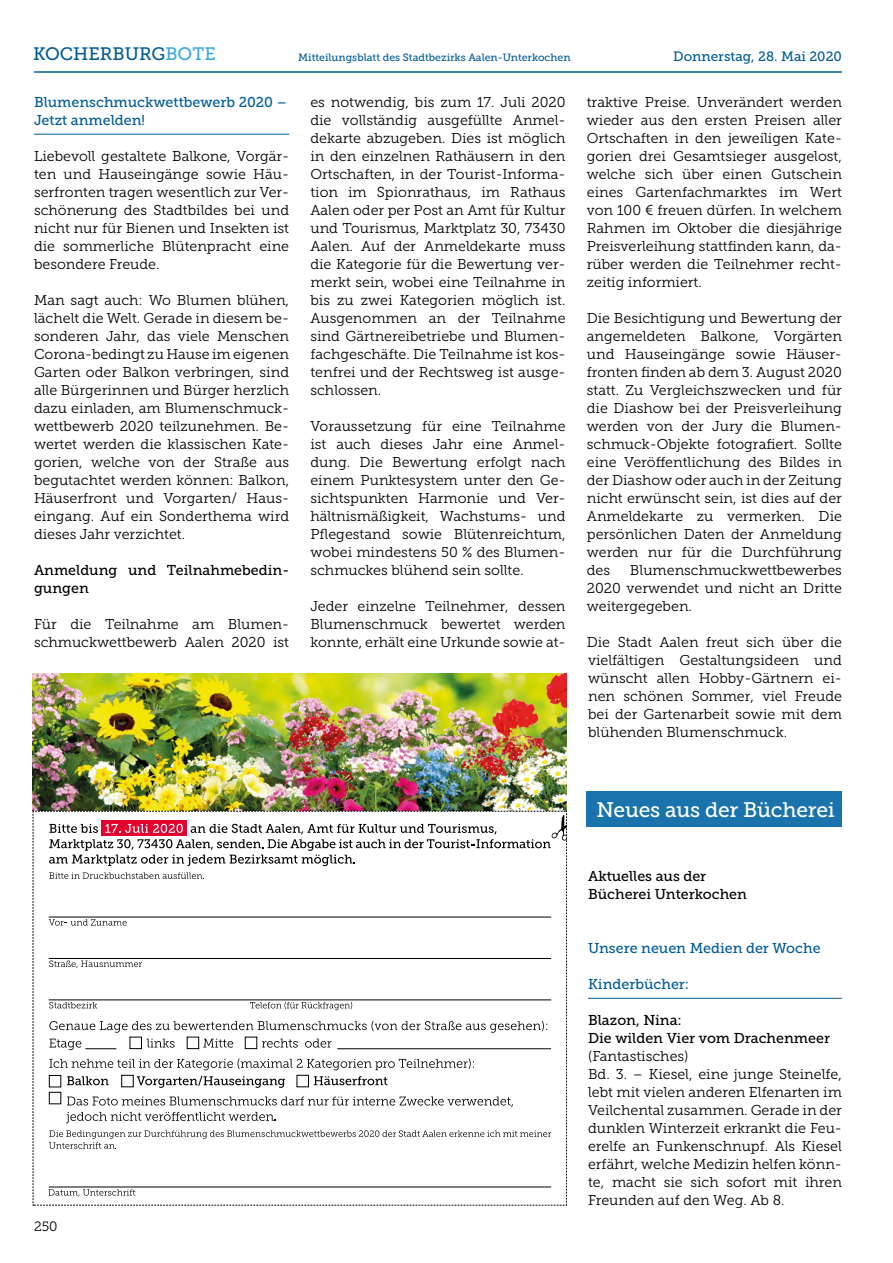
<style>
.page{position:relative;width:893px;height:1263px;background:#fff}
.page>*{position:absolute;margin:0;border:0;box-sizing:border-box;transform-origin:0 0}
.t1{font:21px "Museo Slab 500";letter-spacing:-.01em;color:#fff}
.t2{font:18px "Museo Slab 500";color:#005b97}
.t3{font:14.25px/18px "Museo Slab 300";color:#000;text-align:justify}
.t4{font:14.25px/18px "Museo Slab 500";color:#000}
.t5{font:14.25px/18px "Museo Slab 500";color:#005b97}
.t6{font:13.5px "Museo Slab 500";color:#005b97}
.t7{font:13.5px "Museo Slab 300";color:#000}
.t8{font:10.5px "Museo Slab 500";color:#005b97}
.s1{color:#36a9e1}
</style>
<div class="page">
<hr style="left:34px;top:71px;width:808px;height:2px;background:#005b97">
<hr style="left:34px;top:134px;width:255px;height:1px;background:#005b97">
<hr style="left:588px;top:998px;width:254px;height:1px;background:#005b97">
<img style="left:33px;top:674px;width:534px;height:137px">
<svg style="left:32px;top:811px;width:535px;height:395px"></svg>
<div style="left:587px;top:791px;width:255px;height:36px;background:#1a74ab"></div>
<p class="t2" style="left:33px;top:44px;width:184px">KOCHERBURG<span class="s1">BOTE</span></p>
<p class="t8" style="left:298px;top:51px;width:274px">Mitteilungsblatt des Stadtbezirks Aalen-Unterkochen</p>
<p class="t6" style="left:673px;top:49px;width:170px">Donnerstag, 28. Mai 2020</p>
<p class="t5" style="left:34px;top:93px;width:254px">Blumenschmuckwettbewerb 2020 –<br>Jetzt anmelden!</p>
<p class="t3" style="left:34px;top:147px;width:257px">Liebevoll gestaltete Balkone, Vorgär&shy;ten und Hauseingänge sowie Häu&shy;serfronten tragen wesentlich zur Ver&shy;schönerung des Stadtbildes bei und nicht nur für Bienen und Insekten ist die sommerliche Blütenpracht eine besondere Freude.</p>
<p class="t3" style="left:34px;top:291px;width:257px">Man sagt auch: Wo Blumen blühen, lächelt die Welt. Gerade in diesem be&shy;sonderen Jahr, das viele Menschen Corona-bedingt zu Hause im eigenen Garten oder Balkon verbringen, sind alle Bürgerinnen und Bürger herzlich dazu einladen, am Blumenschmuck&shy;wettbewerb 2020 teilzunehmen. Be&shy;wertet werden die klassischen Kate&shy;gorien, welche von der Straße aus begutachtet werden können: Balkon, Häuserfront und Vorgarten/ Haus&shy;eingang. Auf ein Sonderthema wird dieses Jahr verzichtet.</p>
<p class="t4" style="left:34px;top:561px;width:257px">Anmeldung und Teilnahmebedin&shy;gungen</p>
<p class="t3" style="left:34px;top:615px;width:257px">Für die Teilnahme am Blumen&shy;schmuckwettbewerb Aalen 2020 ist</p>
<p class="t3" style="left:310px;top:93px;width:257px">es notwendig, bis zum 17. Juli 2020 die vollständig ausgefüllte Anmel&shy;dekarte abzugeben. Dies ist möglich in den einzelnen Rathäusern in den Ortschaften, in der Tourist-Informa&shy;tion im Spionrathaus, im Rathaus Aalen oder per Post an Amt für Kultur und Tourismus, Marktplatz 30, 73430<br>Aalen. Auf der Anmeldekarte muss die Kategorie für die Bewertung ver&shy;merkt sein, wobei eine Teilnahme in bis zu zwei Kategorien möglich ist.<br>Ausgenommen an der Teilnahme sind Gärtnereibetriebe und Blumen&shy;fachgeschäfte. Die Teilnahme ist kos&shy;tenfrei und der Rechtsweg ist ausge&shy;schlossen.</p>
<p class="t3" style="left:310px;top:417px;width:257px;text-align:left">Voraussetzung für eine Teilnahme ist auch dieses Jahr eine Anmel&shy;dung. Die Bewertung erfolgt nach einem Punktesystem unter den Ge&shy;sichtspunkten Harmonie und Ver&shy;hältnismäßigkeit, Wachstums- und Pflegestand sowie Blütenreichtum, wobei mindestens 50 % des Blumen&shy;schmuckes blühend sein sollte.</p>
<p class="t3" style="left:310px;top:597px;width:257px">Jeder einzelne Teilnehmer, dessen Blumenschmuck bewertet werden konnte, erhält eine Urkunde sowie at-</p>
<p class="t3" style="left:587px;top:93px;width:257px">traktive Preise. Unverändert werden wieder aus den ersten Preisen aller Ortschaften in den jeweiligen Kate&shy;gorien drei Gesamtsieger ausgelost, welche sich über einen Gutschein eines Gartenfachmarktes im Wert von 100 € freuen dürfen. In welchem Rahmen im Oktober die diesjährige Preisverleihung stattfinden kann, da&shy;rüber werden die Teilnehmer recht&shy;zeitig informiert.</p>
<p class="t3" style="left:587px;top:309px;width:257px">Die Besichtigung und Bewertung der angemeldeten Balkone, Vorgärten und Hauseingänge sowie Häuser&shy;fronten finden ab dem 3. August 2020 statt. Zu Vergleichszwecken und für die Diashow bei der Preisverleihung werden von der Jury die Blumen&shy;schmuck-Objekte fotografiert. Sollte eine Veröffentlichung des Bildes in der Diashow oder auch in der Zeitung nicht erwünscht sein, ist dies auf der Anmeldekarte zu vermerken. Die persönlichen Daten der Anmeldung werden nur für die Durchführung des</p>
<p class="t3" style="left:587px;top:561px;width:257px;text-indent:43px">Blumenschmuckwettbewerbes 2020 verwendet und nicht an Dritte weitergegeben.</p>
<p class="t3" style="left:587px;top:633px;width:257px">Die Stadt Aalen freut sich über die vielfältigen Gestaltungsideen und wünscht allen Hobby-Gärtnern ei&shy;nen schönen Sommer, viel Freude bei der Gartenarbeit sowie mit dem blühenden Blumenschmuck.</p>
<p class="t7" style="left:34px;top:1218px;width:25px">250</p>
<h1 class="t1" style="left:597px;top:798px;width:240px">Neues aus der Bücherei</h1>
<p class="t4" style="left:588px;top:867px;width:160px">Aktuelles aus der<br>Bücherei Unterkochen</p>
<p class="t5" style="left:588px;top:939px;width:234px">Unsere neuen Medien der Woche</p>
<p class="t5" style="left:588px;top:975px;width:103px">Kinderbücher:</p>
<p class="t4" style="left:588px;top:1011px;width:243px">Blazon, Nina:<br>Die wilden Vier vom Drachenmeer</p>
<p class="t3" style="left:588px;top:1047px;width:255px;text-align:left">(Fantastisches)<br>Bd. 3. – Kiesel, eine junge Steinelfe, lebt mit vielen anderen Elfenarten im Veilchental zusammen. Gerade in der dunklen Winterzeit erkrankt die Feu&shy;erelfe an Funkenschnupf. Als Kiesel erfährt, welche Medizin helfen könn&shy;te, macht sie sich sofort mit ihren Freunden auf den Weg. Ab 8.</p>
</div>
